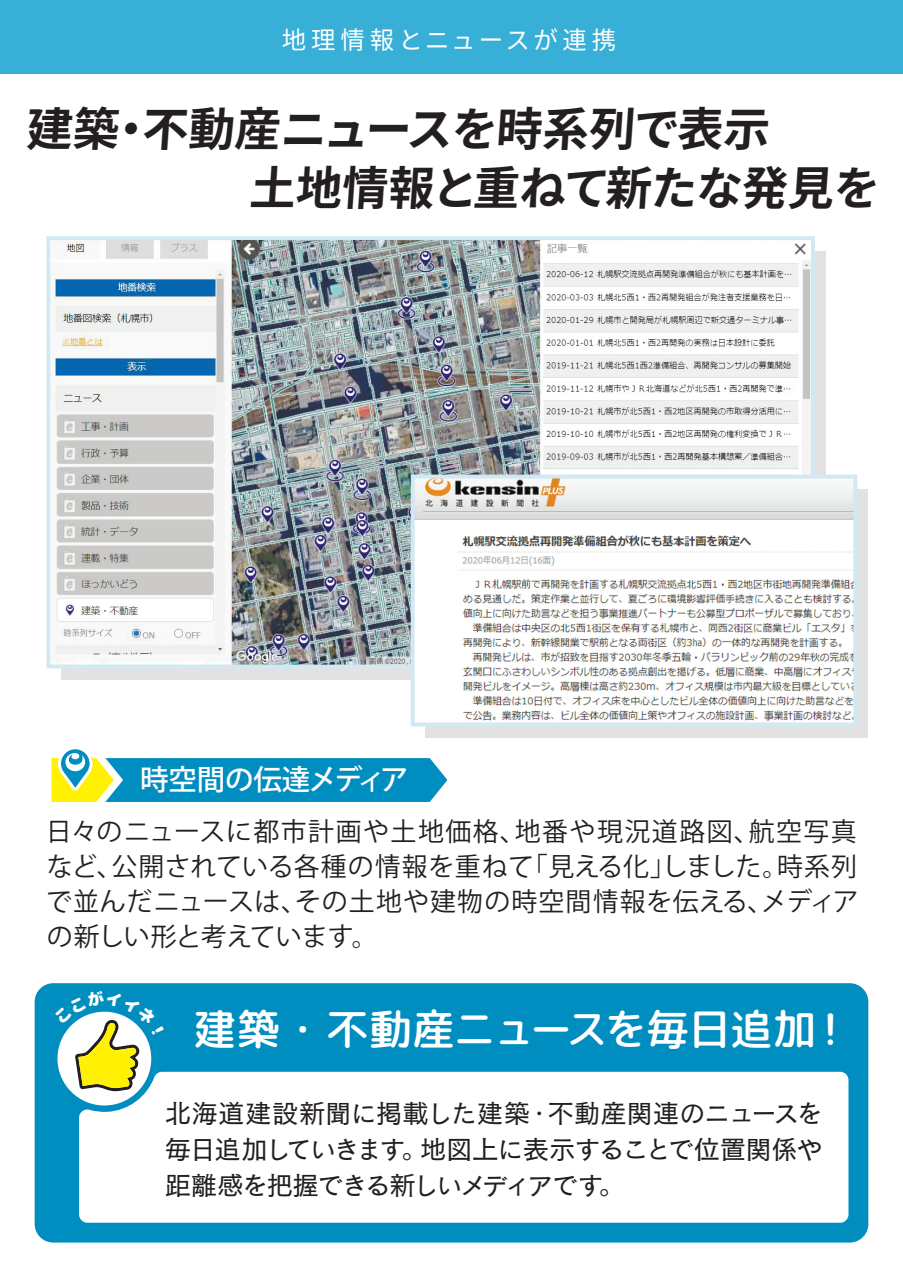
<style>
.page{position:relative;width:903px;height:1275px;background:#fff}
.page>*{position:absolute;margin:0;border:0;box-sizing:border-box;transform-origin:0 0}
.t1{font:700 46.2px/58.6px "Source Han Sans JP";color:#231f20}
.t2{font:43.4px "rounded mplus 2 c medium";letter-spacing:-.045em;color:#fff}
.t3{font:500 28.53px "Koz Go Pr 6 N";letter-spacing:-.01em;color:#fff}
.t4{font:26.43px/36.4px "Cezanne Pro N M";letter-spacing:-.06em;color:#231f20;text-align:justify}
.t5{font:25.9px/35px "Koz Go Pr 6 N";letter-spacing:.025em;color:#231f20;text-align:justify}
.t6{font:24.68px "Source Han Sans JP";letter-spacing:.17em;color:#fff}
</style>
<div class="page">
<div style="left:0;top:0;width:903px;height:74px;background:#37afd6"></div>
<hr style="left:902px;top:0;width:1px;height:1275px;background:#e4f1f6">
<hr style="left:902px;top:0;width:1px;height:74px;background:#008dc0">
<svg style="left:51px;top:749px;width:396px;height:53px"></svg>
<img style="left:51px;top:241px;width:759px;height:422px">
<div style="left:46px;top:236px;width:769px;height:432px;border:4px solid #d1e9f4"></div>
<div style="left:425px;top:489px;width:443px;height:248px;background:#e2e2e2"></div>
<img style="left:416px;top:480px;width:436px;height:241px">
<div style="left:411px;top:475px;width:446px;height:251px;border:4px solid #d1e9f4"></div>
<div style="left:35px;top:983px;width:833px;height:259px;background:#008dc0;border-radius:19px"></div>
<div style="left:79px;top:1072px;width:769px;height:151px;background:#fff"></div>
<svg style="left:57px;top:1011px;width:107px;height:81px"></svg>
<p class="t6" style="left:282px;top:26px;width:336px">地理情報とニュースが連携</p>
<h1 class="t1" style="left:22px;top:101px;width:868px">建築・不動産ニュースを時系列で表示<br>　　　　 土地情報と重ねて新たな発見を</h1>
<p class="t3" style="left:140px;top:764px;width:270px">時空間の伝達メディア</p>
<p class="t5" style="left:46px;top:814px;width:814px">日々のニュースに都市計画や土地価格、地番や現況道路図、航空写真など、公開されている各種の情報を重ねて「見える化」しました。時系列で並んだニュースは、その土地や建物の時空間情報を伝える、メディアの新しい形と考えています。</p>
<h2 class="t2" style="left:193px;top:998px;width:660px">建築・不動産ニュースを毎日追加！</h2>
<p class="t4" style="left:165px;top:1094px;width:659px">北海道建設新聞に掲載した建築・不動産関連のニュースを毎日追加していきます。地図上に表示することで位置関係や距離感を把握できる新しいメディアです。</p>
</div>
